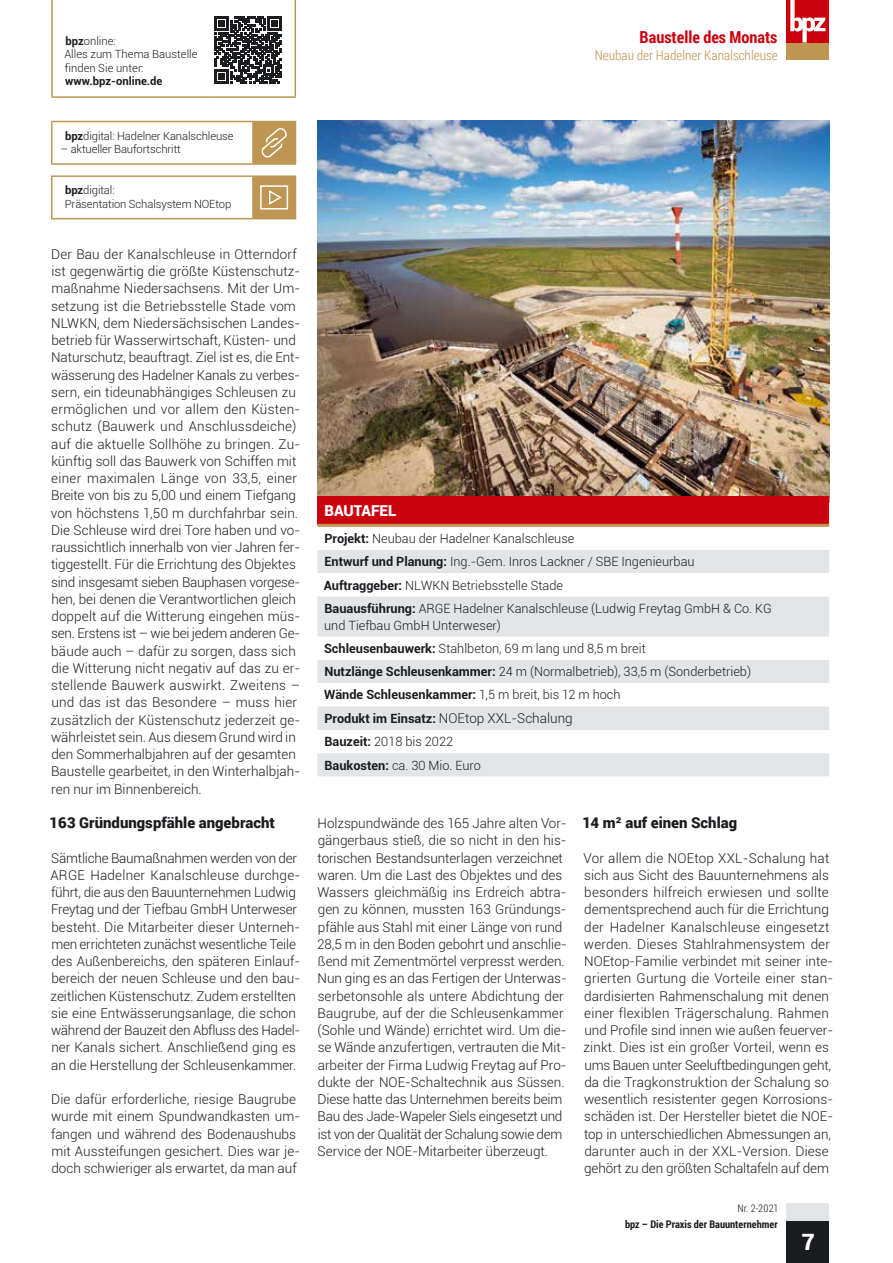
<style>
.page{position:relative;width:893px;height:1263px;background:#fff}
.page>*{position:absolute;margin:0;border:0;box-sizing:border-box;transform-origin:0 0}
.t1{font:900 22.5px "Roboto";color:#fff}
.t2{font:700 16.5px "Roboto Condensed";color:#cb010e}
.t3{font:900 15px "Roboto";color:#1b1c20}
.t4{font:900 15px "Roboto";color:#fff}
.t5{font:300 13.5px/17.2px "Roboto";color:#1b1c20}
.t6{font:300 13.5px "Roboto Condensed";color:#be9551}
.t7{font:300 12.75px/23.1px "Roboto";color:#1b1c20}
.t8{font:300 11.25px/13.5px "Roboto";letter-spacing:-.01em;color:#1b1c20}
.t9{font:700 11.25px "Roboto";color:#1b1c20}
.t10{font:700 10.5px "Roboto Condensed";color:#1b1c20}
.t11{font:300 10.5px "Roboto Condensed";letter-spacing:.005em;color:#1b1c20}
.s1{font-weight:700}
.s2{font-weight:700;font-size:12.75px}
</style>
<div class="page">
<img style="left:317px;top:121px;width:512px;height:375px">
<hr style="left:0;top:773px;width:1px;height:155px;background:#1b1c20">
<div style="left:317px;top:496px;width:512px;height:29px;background:#cb010e"></div>
<div style="left:317px;top:550px;width:512px;height:226px;background:#e3e4e6"></div>
<svg style="left:317px;top:573px;width:512px;height:180px"></svg>
<hr style="left:317px;top:524px;width:512px;height:3px;background:#be9551">
<hr style="left:51px;top:121px;width:202px;height:1px;background:#be9551">
<hr style="left:51px;top:122px;width:1px;height:41px;background:#be9551">
<hr style="left:253px;top:121px;width:43px;height:1px;background:#be9551">
<hr style="left:252px;top:122px;width:2px;height:41px;background:#be9551">
<hr style="left:295px;top:122px;width:1px;height:41px;background:#be9551">
<hr style="left:51px;top:163px;width:202px;height:2px;background:#be9551">
<hr style="left:253px;top:163px;width:43px;height:2px;background:#be9551">
<div style="left:254px;top:122px;width:41px;height:41px;background:#be9551"></div>
<svg style="left:262px;top:128px;width:24px;height:30px"></svg>
<hr style="left:51px;top:175px;width:202px;height:2px;background:#be9551">
<hr style="left:51px;top:177px;width:1px;height:41px;background:#be9551">
<hr style="left:253px;top:175px;width:43px;height:2px;background:#be9551">
<hr style="left:252px;top:177px;width:2px;height:41px;background:#be9551">
<hr style="left:295px;top:177px;width:1px;height:41px;background:#be9551">
<hr style="left:51px;top:218px;width:202px;height:1px;background:#be9551">
<hr style="left:253px;top:218px;width:43px;height:1px;background:#be9551">
<div style="left:254px;top:177px;width:41px;height:41px;background:#be9551"></div>
<div style="left:260px;top:185px;width:28px;height:24px;background:#be9551;border:2px solid #fff"></div>
<svg style="left:269px;top:190px;width:13px;height:15px"></svg>
<hr style="left:51px;top:0;width:2px;height:96px;background:#be9551">
<hr style="left:295px;top:0;width:1px;height:96px;background:#be9551">
<hr style="left:51px;top:96px;width:157px;height:2px;background:#be9551">
<hr style="left:208px;top:96px;width:88px;height:2px;background:#be9551">
<svg style="left:52px;top:0;width:243px;height:97px"></svg>
<div style="left:787px;top:1220px;width:42px;height:43px;background:#1b1c20"></div>
<div style="left:787px;top:43px;width:42px;height:17px;background:#be9551"></div>
<div style="left:787px;top:0;width:42px;height:43px;background:#cb010e"></div>
<svg style="left:790px;top:0;width:35px;height:43px"></svg>
<div style="left:787px;top:1203px;width:42px;height:17px;background:#e3e4e6"></div>
<p class="t8" style="left:64px;top:34px;width:135px"><span class="s1">bpz</span>online:<br>Alles zum Thema Baustelle finden Sie unter:</p>
<p class="t9" style="left:65px;top:73px;width:99px">www.bpz-online.de</p>
<p class="t8" style="left:65px;top:129px;width:170px"><span class="s1">bpz</span>digital: Hadelner Kanalschleuse</p>
<p class="t8" style="left:61px;top:142px;width:122px">– aktueller Baufortschritt</p>
<p class="t8" style="left:65px;top:183px;width:168px"><span class="s1">bpz</span>digital:<br>Präsentation Schalsystem NOEtop</p>
<p class="t5" style="left:51px;top:245px;width:251px">Der Bau der Kanalschleuse in Otterndorf ist gegenwärtig die größte Küstenschutz&shy;maßnahme Niedersachsens. Mit der Um&shy;setzung ist die Betriebsstelle Stade vom NLWKN, dem Niedersächsischen Landes&shy;betrieb für Wasserwirtschaft, Küsten- und Naturschutz, beauftragt. Ziel ist es, die Ent&shy;wässerung des Hadelner Kanals zu verbes&shy;sern, ein tideunabhängiges Schleusen zu ermöglichen und vor allem den Küsten&shy;schutz (Bauwerk und Anschlussdeiche) auf die aktuelle Sollhöhe zu bringen. Zu&shy;künftig soll das Bauwerk von Schiffen mit einer maximalen Länge von 33,5, einer Breite von bis zu 5,00 und einem Tiefgang von höchstens 1,50 m durchfahrbar sein.<br>Die Schleuse wird drei Tore haben und vo&shy;raussichtlich innerhalb von vier Jahren fer&shy;tiggestellt. Für die Errichtung des Objektes sind insgesamt sieben Bauphasen vorgese&shy;hen, bei denen die Verantwortlichen gleich doppelt auf die Witterung eingehen müs&shy;sen. Erstens ist – wie bei jedem anderen Ge&shy;bäude auch – dafür zu sorgen, dass sich die Witterung nicht negativ auf das zu er&shy;stellende Bauwerk auswirkt. Zweitens – und das ist das Besondere – muss hier zusätzlich der Küstenschutz jederzeit ge&shy;währleistet sein. Aus diesem Grund wird in den Sommerhalbjahren auf der gesamten Baustelle gearbeitet, in den Winterhalbjah&shy;ren nur im Binnenbereich.</p>
<p class="t3" style="left:50px;top:812px;width:227px">163 Gründungspfähle angebracht</p>
<p class="t5" style="left:51px;top:849px;width:251px">Sämtliche Baumaßnahmen werden von der ARGE Hadelner Kanalschleuse durchge&shy;führt, die aus den Bauunternehmen Ludwig Freytag und der Tiefbau GmbH Unterweser besteht. Die Mitarbeiter dieser Unterneh&shy;men errichteten zunächst wesentliche Teile des Außenbereichs, den späteren Einlauf&shy;bereich der neuen Schleuse und den bau&shy;zeitlichen Küstenschutz. Zudem erstellten sie eine Entwässerungsanlage, die schon während der Bauzeit den Abfluss des Hadel&shy;ner Kanals sichert. Anschließend ging es an die Herstellung der Schleusenkammer.</p>
<p class="t5" style="left:51px;top:1090px;width:251px">Die dafür erforderliche, riesige Baugrube wurde mit einem Spundwandkasten um&shy;fangen und während des Bodenaushubs mit Aussteifungen gesichert. Dies war je&shy;doch schwieriger als erwartet, da man auf</p>
<p class="t2" style="left:640px;top:25px;width:139px">Baustelle des Monats</p>
<p class="t6" style="left:595px;top:45px;width:184px">Neubau der Hadelner Kanalschleuse</p>
<p class="t4" style="left:324px;top:500px;width:73px">BAUTAFEL</p>
<p class="t7" style="left:324px;top:527px;width:450px"><span class="s1">Projekt:</span> Neubau der Hadelner Kanalschleuse<br><span class="s1">Entwurf und Planung:</span> Ing.-Gem. Inros Lackner / SBE Ingenieurbau <span class="s1">Auftraggeber:</span> NLWKN Betriebsstelle Stade<br><span class="s1">Bauausführung:</span> ARGE Hadelner Kanalschleuse (Ludwig Freytag GmbH &amp; Co. KG</p>
<p class="t7" style="left:324px;top:613px;width:428px">und Tiefbau GmbH Unterweser)<br><span class="s1">Schleusenbauwerk:</span> Stahlbeton, 69 m lang und 8,5 m breit<br><span class="s1">Nutzlänge Schleusenkammer:</span> 24 m (Normalbetrieb), 33,5 m (Sonderbetrieb)<br><span class="s1">Wände Schleusenkammer:</span> 1,5 m breit, bis 12 m hoch</p>
<p class="t5" style="left:324px;top:709px;width:250px"><span class="s2">Produkt im Einsatz:</span> NOEtop XXL-Schalung</p>
<p class="t7" style="left:324px;top:730px;width:158px"><span class="s1">Bauzeit:</span> 2018 bis 2022<br><span class="s1">Baukosten:</span> ca. 30 Mio. Euro</p>
<p class="t5" style="left:317px;top:814px;width:251px">Holzspundwände des 165 Jahre alten Vor&shy;gängerbaus stieß, die so nicht in den his&shy;torischen Bestandsunterlagen verzeichnet waren. Um die Last des Objektes und des Wassers gleichmäßig ins Erdreich abtra&shy;gen zu können, mussten 163 Gründungs&shy;pfähle aus Stahl mit einer Länge von rund 28,5 m in den Boden gebohrt und anschlie&shy;ßend mit Zementmörtel verpresst werden.<br>Nun ging es an das Fertigen der Unterwas&shy;serbetonsohle als untere Abdichtung der Baugrube, auf der die Schleusenkammer (Sohle und Wände) errichtet wird. Um die&shy;se Wände anzufertigen, vertrauten die Mit&shy;arbeiter der Firma Ludwig Freytag auf Pro&shy;dukte der NOE-Schaltechnik aus Süssen.<br>Diese hatte das Unternehmen bereits beim Bau des Jade-Wapeler Siels eingesetzt und ist von der Qualität der Schalung sowie dem Service der NOE-Mitarbeiter überzeugt.</p>
<p class="t3" style="left:583px;top:812px;width:156px">14 m² auf einen Schlag</p>
<p class="t5" style="left:583px;top:849px;width:251px">Vor allem die NOEtop XXL-Schalung hat sich aus Sicht des Bauunternehmens als besonders hilfreich erwiesen und sollte dementsprechend auch für die Errichtung der Hadelner Kanalschleuse eingesetzt werden. Dieses Stahlrahmensystem der NOEtop-Familie verbindet mit seiner inte&shy;grierten Gurtung die Vorteile einer stan&shy;dardisierten Rahmenschalung mit denen einer flexiblen Trägerschalung. Rahmen und Profile sind innen wie außen feuerver&shy;zinkt. Dies ist ein großer Vorteil, wenn es ums Bauen unter Seeluftbedingungen geht, da die Tragkonstruktion der Schalung so wesentlich resistenter gegen Korrosions&shy;schäden ist. Der Hersteller bietet die NOE&shy;top in unterschiedlichen Abmessungen an, darunter auch in der XXL-Version. Diese gehört zu den größten Schaltafeln auf dem</p>
<p class="t11" style="left:737px;top:1201px;width:42px">Nr. 2-2021</p>
<p class="t10" style="left:625px;top:1217px;width:154px">bpz – Die Praxis der Bauunternehmer</p>
<h1 class="t1" style="left:802px;top:1226px;width:15px">7</h1>
</div>
